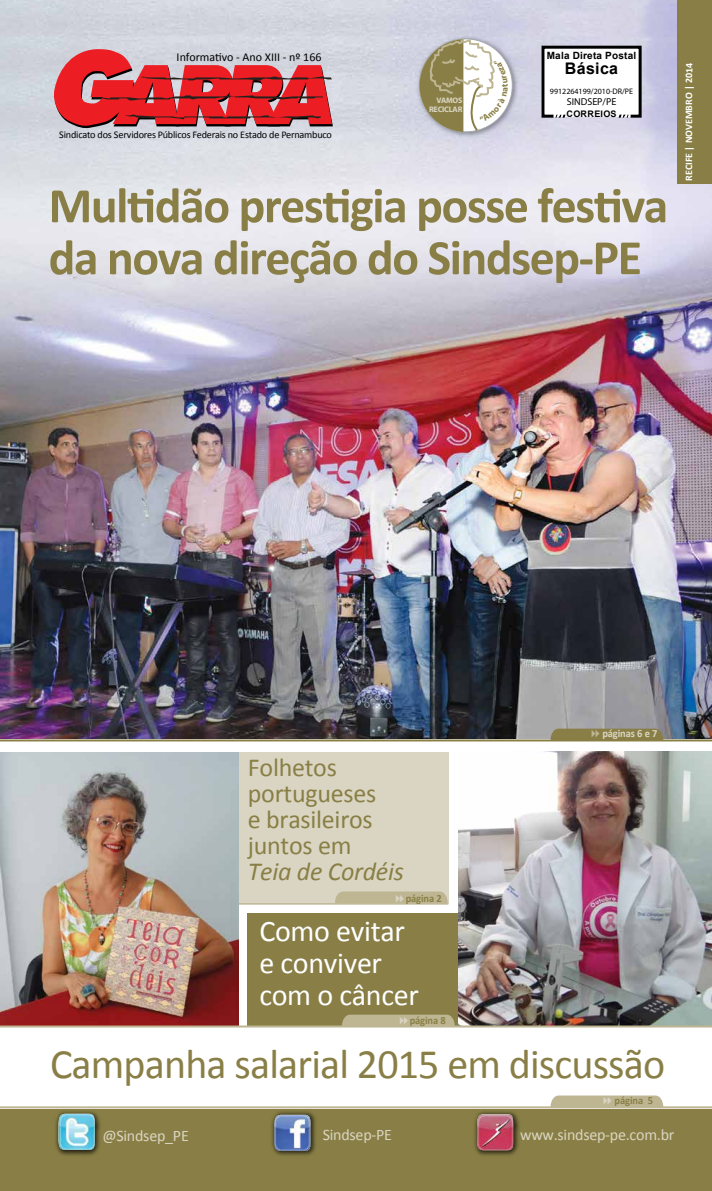
<style>
.page{position:relative;width:712px;height:1191px;background:#fff}
.page>*{position:absolute;margin:0;border:0;box-sizing:border-box;transform-origin:0 0}
.t1{font:700 50px/52px "Calibri";letter-spacing:-.03em;color:#897f46}
.t2{font:42px "Calibri";letter-spacing:-.02em;color:#897f46}
.t3{font:30px/32px "Calibri";letter-spacing:-.01em;color:#fff}
.t4{font:26px/26px "Calibri";letter-spacing:-.01em;color:#897f46}
.t5{font:italic 26px "Calibri";letter-spacing:-.01em;color:#897f46}
.t6{font:16px "Calibri";letter-spacing:-.015em;color:#dad5c2}
.t7{font:700 16px "Arial";letter-spacing:.02em;color:#000}
.t8{font:12px "Calibri";color:#000}
.t9{font:700 11px "Calibri";letter-spacing:-.01em;color:#897f46;scale:.95 1}
.t10{font:700 11px "Calibri";letter-spacing:-.01em;color:#dad5c2;scale:.95 1}
.t11{font:10.2px "Calibri";letter-spacing:-.02em;color:#000}
.t12{font:700 10px "Calibri";letter-spacing:-.005em;color:#fff}
.t13{font:700 10px "Arial";letter-spacing:.02em;color:#000}
.t14{font:10px "Myriad Pro";color:#000}
.t15{font:700 9px "Arial";letter-spacing:.055em;color:#000}
.t16{font:8px "Myriad Pro";color:#000}
.t17{font:700 8px/9.6px "Myriad Pro";letter-spacing:-.03em;color:#dad5c2;text-align:right}
</style>
<div class="page">
<img style="left:0;top:0;width:711px;height:739px">
<div style="left:235px;top:752px;width:213px;height:152px;background:#dad5c2"></div>
<div style="left:247px;top:913px;width:242px;height:112px;background:#897f46"></div>
<img style="left:459px;top:752px;width:252px;height:273px">
<div style="left:677px;top:0;width:34px;height:184px;background:#897f46"></div>
<svg style="left:52px;top:49px;width:281px;height:80px;background:#d0585f"></svg>
<img style="left:413px;top:34px;width:108px;height:107px">
<div style="left:0;top:1109px;width:711px;height:82px;background:#897f46"></div>
<img style="left:474px;top:1111px;width:46px;height:45px">
<img style="left:55px;top:1111px;width:46px;height:45px">
<img style="left:271px;top:1111px;width:45px;height:45px">
<img style="left:59px;top:1113px;width:36px;height:36px">
<img style="left:477px;top:1114px;width:36px;height:36px">
<img style="left:274px;top:1114px;width:37px;height:37px">
<hr style="left:48px;top:903px;width:400px;height:1px;background:#beb693">
<hr style="left:0;top:1106px;width:711px;height:2px;background:#beb693">
<svg style="left:541px;top:46px;width:100px;height:72px"></svg>
<hr style="left:0;top:739px;width:711px;height:2px;background:#897f46">
<img style="left:1px;top:752px;width:237px;height:273px">
<hr style="left:0;top:1025px;width:711px;height:2px;background:#beb693">
<svg style="left:335px;top:891px;width:112px;height:12px"></svg>
<svg style="left:550px;top:1095px;width:113px;height:12px"></svg>
<svg style="left:550px;top:728px;width:113px;height:12px"></svg>
<svg style="left:342px;top:1014px;width:112px;height:11px"></svg>
<svg style="left:419px;top:39px;width:89px;height:94px"></svg>
<p class="t8" style="left:177px;top:50px;width:146px">Informativo - Ano XIII - nº 166</p>
<p class="t11" style="left:59px;top:128px;width:274px">Sindicato dos Servidores Públicos Federais no Estado de Pernambuco</p>
<p class="t17" style="left:429px;top:95px;width:35px">VAMOS<br>RECICLAR</p>
<p class="t13" style="left:546px;top:49px;width:91px">Mala Direta Postal</p>
<h3 class="t7" style="left:565px;top:58px;width:55px">Básica</h3>
<p class="t16" style="left:550px;top:86px;width:85px">9912264199/2010-DR/PE</p>
<p class="t14" style="left:566px;top:95px;width:51px">SINDSEP/PE</p>
<p class="t15" style="left:566px;top:108px;width:52px">CORREIOS</p>
<h1 class="t1" style="left:49px;top:177px;width:621px">Multidão prestigia posse festiva da nova direção do Sindsep-PE</h1>
<p class="t12" style="left:682px;top:181px;width:119px;rotate:-90deg">EF I CER | NOVEMBRO | 2014</p>
<h3 class="t4" style="left:248px;top:752px;width:130px">Folhetos portugueses e brasileiros juntos em</h3>
<h3 class="t5" style="left:248px;top:855px;width:157px">Teia de Cordéis</h3>
<p class="t9" style="left:405px;top:891px;width:39px">página 2</p>
<h3 class="t3" style="left:259px;top:913px;width:161px">Como evitar e conviver com o câncer</h3>
<p class="t9" style="left:409px;top:1013px;width:39px">página 8</p>
<p class="t10" style="left:602px;top:727px;width:59px">páginas 6 e 7</p>
<h2 class="t2" style="left:50px;top:1037px;width:616px">Campanha salarial 2015 em discussão</h2>
<p class="t9" style="left:614px;top:1093px;width:42px">página 5</p>
<h3 class="t6" style="left:102px;top:1125px;width:88px">@Sindsep_PE</h3>
<h3 class="t6" style="left:323px;top:1125px;width:71px">Sindsep-PE</h3>
<h3 class="t6" style="left:520px;top:1125px;width:156px">www.sindsep-pe.com.br</h3>
</div>
